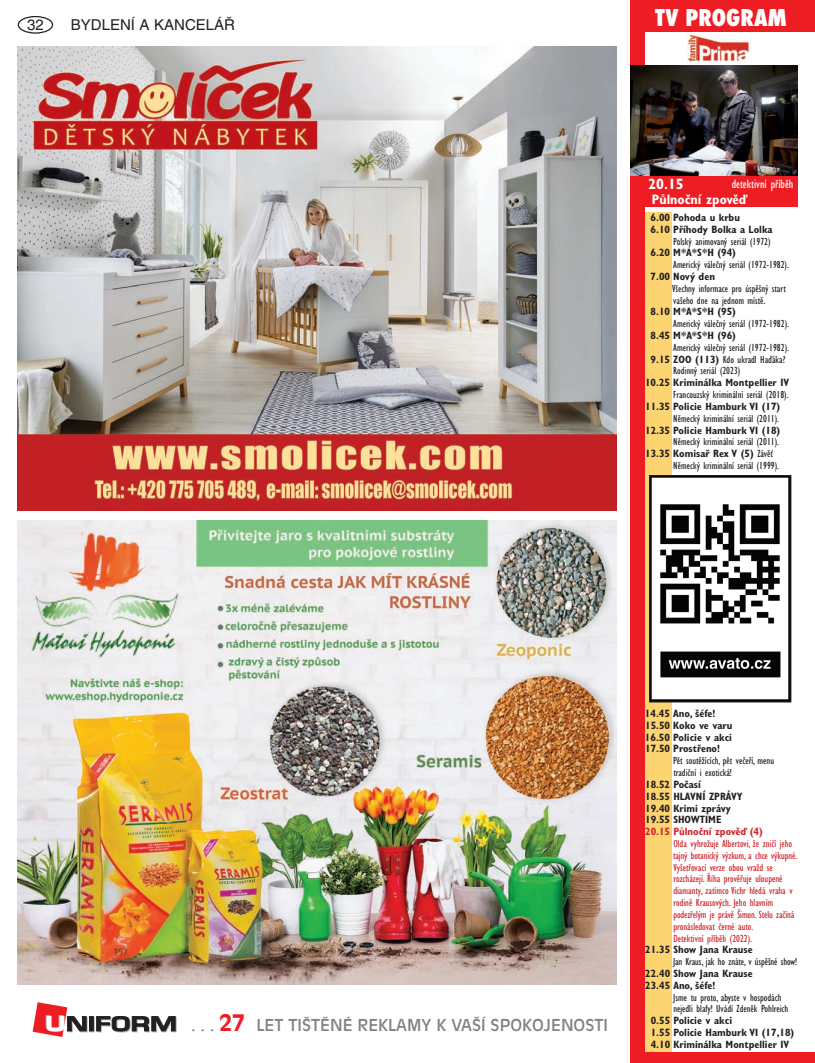
<style>
.page{position:relative;width:815px;height:1063px;background:#fff}
.page>*{position:absolute;margin:0;border:0;box-sizing:border-box;transform-origin:0 0}
.t1{font:800 condensed 22.5px "Futura";color:#fff}
.t2{font:16.25px "Antique Olive CE";color:#808285}
.t3{font:15px "Helvetica CE";color:#231f20}
.t4{font:700 condensed 15px "Gill Sans CE";color:#fff}
.t5{font:700 condensed 13.75px "Gill Sans CE";color:#fff}
.t6{font:condensed 12.5px "Gill Sans CE";color:#fff}
.t7{font:condensed 10.62px/11.9px "Gill Sans CE";color:#231f20}
.t8{font:700 condensed 10.62px/11.9px "Gill Sans CE";color:#231f20}
.t9{font:condensed 10.62px/11.9px "Gill Sans CE";color:#d1232a}
.t10{font:700 condensed 10.62px "Gill Sans CE";color:#d1232a}
.s1{font-weight:700}
.s2{font-weight:400}
.s3{font-weight:700;font-size:22.5px;color:#ee1d23}
</style>
<div class="page">
<div style="left:18px;top:16px;width:35px;height:18px;border:1px solid #231f20;border-radius:50%"></div>
<svg style="left:90px;top:1017px;width:5px;height:15px"></svg>
<svg style="left:89px;top:1016px;width:5px;height:15px"></svg>
<svg style="left:96px;top:1016px;width:81px;height:16px"></svg>
<svg style="left:33px;top:1002px;width:55px;height:35px"></svg>
<div style="left:631px;top:0;width:184px;height:32px;background:#ee1d23"></div>
<div style="left:631px;top:175px;width:166px;height:32px;background:#ee1d23"></div>
<img style="left:687px;top:33px;width:63px;height:29px">
<div style="left:631px;top:0;width:14px;height:1063px;background:#ee1d23"></div>
<div style="left:631px;top:1052px;width:184px;height:11px;background:#ee1d23"></div>
<div style="left:645px;top:213px;width:26px;height:839px;background:#fdd472"></div>
<img style="left:631px;top:66px;width:166px;height:109px">
<img style="left:651px;top:477px;width:138px;height:223px">
<div style="left:649px;top:475px;width:142px;height:227px;border:1px solid #231f20"></div>
<img style="left:18px;top:521px;width:599px;height:464px">
<img style="left:18px;top:46px;width:599px;height:464px">
<h3 class="t3" style="left:27px;top:16px;width:18px">32</h3>
<h3 class="t3" style="left:71px;top:16px;width:166px">BYDLENÍ A KANCELÁŘ</h3>
<h1 class="t1" style="left:655px;top:2px;width:133px">TV PROGRAM</h1>
<h3 class="t4" style="left:648px;top:175px;width:37px">20.15</h3>
<p class="t5" style="left:652px;top:191px;width:96px">Půlnoční zpověď</p>
<p class="t6" style="left:732px;top:176px;width:63px">detektivní příběh</p>
<p class="t8" style="left:651px;top:211px;width:124px">6.00 Pohoda u krbu<br>6.10 Příhody Bolka a Lolka</p>
<p class="t7" style="left:673px;top:235px;width:99px">Polský animovaný seriál (1972)</p>
<p class="t8" style="left:651px;top:247px;width:87px">6.20 M*A*S*H (94)</p>
<p class="t7" style="left:673px;top:259px;width:117px">Americký válečný seriál (1972-1982).</p>
<p class="t8" style="left:651px;top:270px;width:66px">7.00 Nový den</p>
<p class="t7" style="left:672px;top:282px;width:115px">Všechny informace pro úspěšný start vašeho dne na jednom místě.</p>
<p class="t8" style="left:651px;top:306px;width:87px">8.10 M*A*S*H (95)</p>
<p class="t7" style="left:673px;top:318px;width:117px">Americký válečný seriál (1972-1982).</p>
<p class="t8" style="left:651px;top:330px;width:87px">8.45 M*A*S*H (96)</p>
<p class="t7" style="left:673px;top:341px;width:117px">Americký válečný seriál (1972-1982).</p>
<p class="t7" style="left:651px;top:353px;width:136px"><span class="s1">9.15 ZOO (113)</span> Kdo ukradl Haďáka?</p>
<p class="t7" style="left:673px;top:365px;width:69px">Rodinný seriál (2023)</p>
<p class="t8" style="left:645px;top:377px;width:146px">10.25 Kriminálka Montpellier IV</p>
<p class="t7" style="left:673px;top:389px;width:117px">Francouzský kriminální seriál (2018).</p>
<p class="t8" style="left:645px;top:400px;width:137px">11.35 Policie Hamburk VI (17)</p>
<p class="t7" style="left:673px;top:412px;width:107px">Německý kriminální seriál (2011).</p>
<p class="t8" style="left:645px;top:424px;width:137px">12.35 Policie Hamburk VI (18)</p>
<p class="t7" style="left:673px;top:436px;width:107px">Německý kriminální seriál (2011).</p>
<p class="t8" style="left:645px;top:448px;width:129px">13.35 Komisař Rex V (5) <span class="s2">Závěť</span></p>
<p class="t7" style="left:673px;top:460px;width:107px">Německý kriminální seriál (1999).</p>
<h2 class="t2" style="left:191px;top:1016px;width:418px">. . . <span class="s3">27</span> LET TIŠTĚNÉ REKLAMY K VAŠÍ SPOKOJENOSTI</h2>
<p class="t8" style="left:645px;top:708px;width:89px">14.45 Ano, šéfe!<br>15.50 Koko ve varu<br>16.50 Policie v akci<br>17.50 Prostřeno!</p>
<p class="t7" style="left:673px;top:755px;width:102px">Pět soutěžících, pět večeří, menu tradiční i exotická!</p>
<p class="t8" style="left:645px;top:778px;width:99px">18.52 Počasí<br>18.55 HLAVNÍ ZPRÁVY<br>19.40 Krimi zprávy<br>19.55 SHOWTIME</p>
<p class="t10" style="left:645px;top:825px;width:119px">20.15 Půlnoční zpověď (4)</p>
<p class="t9" style="left:673px;top:838px;width:126px">Olda vyhrožuje Albertovi, že zničí jeho tajný botanický výzkum, a chce výkupné.<br>Vyšetřovací verze obou vražd se rozcházejí. Říha prověřuje uloupené diamanty, zatímco Vichr hledá vraha v rodině Krausových. Jeho hlavním podezřelým je právě Šimon. Stelu začíná pronásledovat černé auto.<br>Detektivní příběh (2022).</p>
<p class="t8" style="left:645px;top:944px;width:109px">21.35 Show Jana Krause</p>
<p class="t7" style="left:673px;top:956px;width:126px">Jan Kraus, jak ho znáte, v úspěšné show!</p>
<p class="t8" style="left:645px;top:967px;width:109px">22.40 Show Jana Krause<br>23.45 Ano, šéfe!</p>
<p class="t7" style="left:673px;top:991px;width:117px">Jsme tu proto, abyste v hospodách nejedli blafy! Uvádí Zdeněk Pohlreich</p>
<p class="t8" style="left:651px;top:1015px;width:145px">0.55 Policie v akci<br>1.55 Policie Hamburk VI (17,18)<br>4.10 Kriminálka Montpellier IV</p>
</div>
